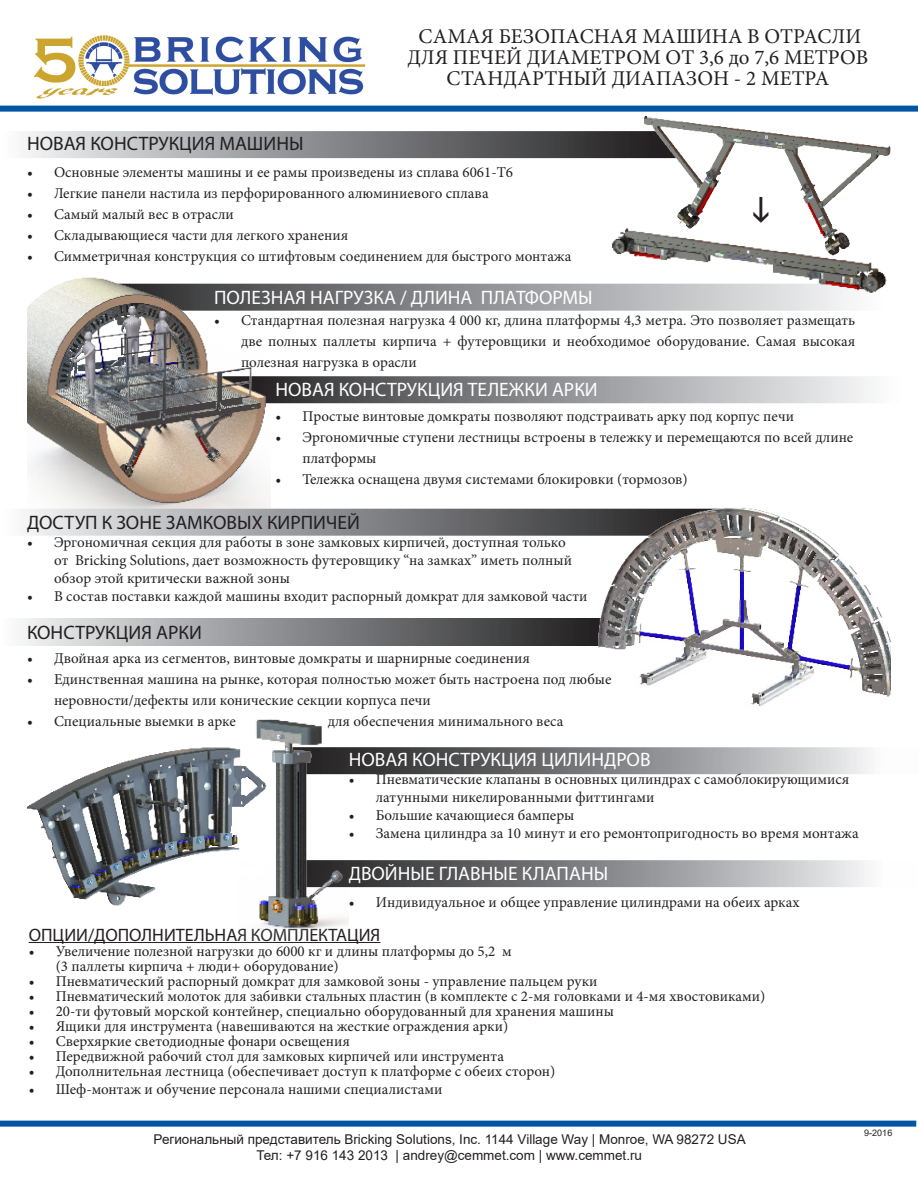
<style>
.page{position:relative;width:918px;height:1188px;background:#fff}
.page>*{position:absolute;margin:0;border:0;box-sizing:border-box;transform-origin:0 0}
.t1{font:21px "Minion Pro";color:#231f20}
.t2{font:19.5px "Myriad Pro";color:#fff}
.t3{font:19.5px "Myriad Pro";color:#231f20}
.t4{font:18px "Myriad Pro";color:#231f20}
.t5{font:15px/21px "Minion Pro";color:#231f20}
.t6{font:13.5px "Arial";color:#231f20}
.t7{font:9px "Arial";color:#231f20}
</style>
<div class="page">
<div style="left:292px;top:747px;width:626px;height:27px;background:linear-gradient(to right,#0d0d0f,#fbfcfe)"></div>
<div style="left:0;top:619px;width:602px;height:27px;background:linear-gradient(to right,#f5f6f9,#1d1d1f)"></div>
<div style="left:214px;top:376px;width:704px;height:27px;background:linear-gradient(to right,#1f2023,#fff)"></div>
<svg style="left:270px;top:284px;width:582px;height:27px;background:#9b9c9f"></svg>
<svg style="left:24px;top:131px;width:618px;height:27px;background:#88898b"></svg>
<hr style="left:29px;top:942px;width:351px;height:1px;background:#231f20">
<div style="left:0;top:1121px;width:916px;height:6px;background:#0155a5"></div>
<svg style="left:25px;top:509px;width:570px;height:27px;background:#97989a"></svg>
<div style="left:302px;top:860px;width:616px;height:27px;background:linear-gradient(to right,#1a1b1d,#feffff)"></div>
<div style="left:0;top:106px;width:918px;height:6px;background:#0155a5"></div>
<img style="left:33px;top:35px;width:333px;height:64px">
<img style="left:256px;top:719px;width:92px;height:210px">
<img style="left:642px;top:105px;width:248px;height:110px">
<img style="left:609px;top:215px;width:278px;height:82px">
<img style="left:27px;top:277px;width:243px;height:232px">
<img style="left:595px;top:507px;width:295px;height:199px">
<img style="left:27px;top:741px;width:243px;height:171px">
<svg style="left:754px;top:196px;width:15px;height:27px"></svg>
<p class="t1" style="left:419px;top:22px;width:444px">САМАЯ БЕЗОПАСНАЯ МАШИНА В ОТРАСЛИ</p>
<p class="t1" style="left:408px;top:43px;width:462px">ДЛЯ ПЕЧЕЙ ДИАМЕТРОМ ОТ 3,6 до 7,6 МЕТРОВ</p>
<p class="t1" style="left:446px;top:64px;width:384px">СТАНДАРТНЫЙ ДИАПАЗОН - 2 МЕТРА</p>
<p class="t3" style="left:27px;top:132px;width:278px">НОВАЯ КОНСТРУКЦИЯ МАШИНЫ</p>
<p class="t5" style="left:27px;top:162px;width:488px">• Основные элементы машины и ее рамы произведены из сплава 6061-Т6</p>
<p class="t5" style="left:27px;top:183px;width:463px">• Легкие панели настила из перфорированного алюминиевого сплава</p>
<p class="t5" style="left:27px;top:204px;width:208px">• Самый малый вес в отрасли</p>
<p class="t5" style="left:27px;top:225px;width:323px">• Складывающиеся части для легкого хранения</p>
<p class="t5" style="left:27px;top:246px;width:546px">• Симметричная конструкция со штифтовым соединением для быстрого монтажа</p>
<p class="t2" style="left:214px;top:286px;width:380px">ПОЛЕЗНАЯ НАГРУЗКА / ДЛИНА ПЛАТФОРМЫ</p>
<p class="t5" style="left:241px;top:310px;width:616px;text-align:justify;text-indent:-27px">• Стандартная полезная нагрузка 4 000 кг, длина платформы 4,3 метра. Это позволяет размещать две полных паллеты кирпича + футеровщики и необходимое оборудование. Самая высокая полезная нагрузка в орасли</p>
<p class="t2" style="left:275px;top:377px;width:324px">НОВАЯ КОНСТРУКЦИЯ ТЕЛЕЖКИ АРКИ</p>
<p class="t5" style="left:275px;top:406px;width:520px">• Простые винтовые домкраты позволяют подстраивать арку под корпус печи</p>
<p class="t5" style="left:302px;top:427px;width:552px;text-indent:-27px">• Эргономичные ступени лестницы встроены в тележку и перемещаются по всей длине платформы</p>
<p class="t5" style="left:275px;top:469px;width:414px">• Тележка оснащена двумя системами блокировки (тормозов)</p>
<p class="t3" style="left:27px;top:510px;width:335px">ДОСТУП К ЗОНЕ ЗАМКОВЫХ КИРПИЧЕЙ</p>
<p class="t5" style="left:54px;top:533px;width:520px;line-height:18px;text-indent:-27px">• Эргономичная секция для работы в зоне замковых кирпичей, доступная только от Bricking Solutions, дает возможность футеровщику “на замках” иметь полный обзор этой критически важной зоны</p>
<p class="t5" style="left:27px;top:586px;width:562px">• В состав поставки каждой машины входит распорный домкрат для замковой части</p>
<p class="t3" style="left:27px;top:621px;width:176px">КОНСТРУКЦИЯ АРКИ</p>
<p class="t5" style="left:27px;top:648px;width:504px">• Двойная арка из сегментов, винтовые домкраты и шарнирные соединения</p>
<p class="t5" style="left:54px;top:669px;width:559px;text-indent:-27px">• Единственная машина на рынке, которая полностью может быть настроена под любые неровности/дефекты или конические секции корпуса печи</p>
<p class="t5" style="left:27px;top:711px;width:210px">• Специальные выемки в арке</p>
<p class="t5" style="left:328px;top:711px;width:237px">для обеспечения минимального веса</p>
<p class="t2" style="left:349px;top:748px;width:303px">НОВАЯ КОНСТРУКЦИЯ ЦИЛИНДРОВ</p>
<p class="t5" style="left:376px;top:771px;width:475px;line-height:18px;text-indent:-27px">• Пневматические клапаны в основных цилиндрах с самоблокирующимися латунными никелированными фиттингами</p>
<p class="t5" style="left:349px;top:805px;width:227px">• Большие качающиеся бамперы</p>
<p class="t5" style="left:349px;top:823px;width:511px">• Замена цилиндра за 10 минут и его ремонтопригодность во время монтажа</p>
<p class="t2" style="left:349px;top:862px;width:261px">ДВОЙНЫЕ ГЛАВНЫЕ КЛАПАНЫ</p>
<p class="t5" style="left:349px;top:892px;width:452px">• Индивидуальное и общее управление цилиндрами на обеих арках</p>
<p class="t4" style="left:29px;top:924px;width:353px">ОПЦИИ/ДОПОЛНИТЕЛЬНАЯ КОМПЛЕКТАЦИЯ</p>
<p class="t5" style="left:56px;top:943px;width:458px;line-height:15px;text-indent:-27px">• Увеличение полезной нагрузки до 6000 кг и длины платформы до 5,2 м (3 паллеты кирпича + люди+ оборудование)</p>
<p class="t5" style="left:29px;top:970px;width:570px">• Пневматический распорный домкрат для замковой зоны - управление пальцем руки</p>
<p class="t5" style="left:29px;top:985px;width:738px">• Пневматический молоток для забивки стальных пластин (в комплекте с 2-мя головками и 4-мя хвостовиками)</p>
<p class="t5" style="left:29px;top:1000px;width:587px">• 20-ти футовый морской контейнер, специально оборудованный для хранения машины</p>
<p class="t5" style="left:29px;top:1015px;width:481px">• Ящики для инструмента (навешиваются на жесткие ограждения арки)</p>
<p class="t5" style="left:29px;top:1030px;width:323px">• Сверхяркие светодиодные фонари освещения</p>
<p class="t5" style="left:29px;top:1045px;width:477px">• Передвижной рабочий стол для замковых кирпичей или инструмента</p>
<p class="t5" style="left:29px;top:1060px;width:528px">• Дополнительная лестница (обеспечивает доступ к платформе с обеих сторон)</p>
<p class="t5" style="left:29px;top:1078px;width:415px">• Шеф-монтаж и обучение персонала нашими специалистами</p>
<p class="t6" style="left:154px;top:1130px;width:594px">Региональный представитель Bricking Solutions, Inc. 1144 Village Way | Monroe, WA 98272 USA</p>
<p class="t6" style="left:256px;top:1146px;width:387px">Тел: +7 916 143 2013 | andrey@cemmet.com | www.cemmet.ru</p>
<p class="t7" style="left:864px;top:1127px;width:30px">9-2016</p>
</div>
